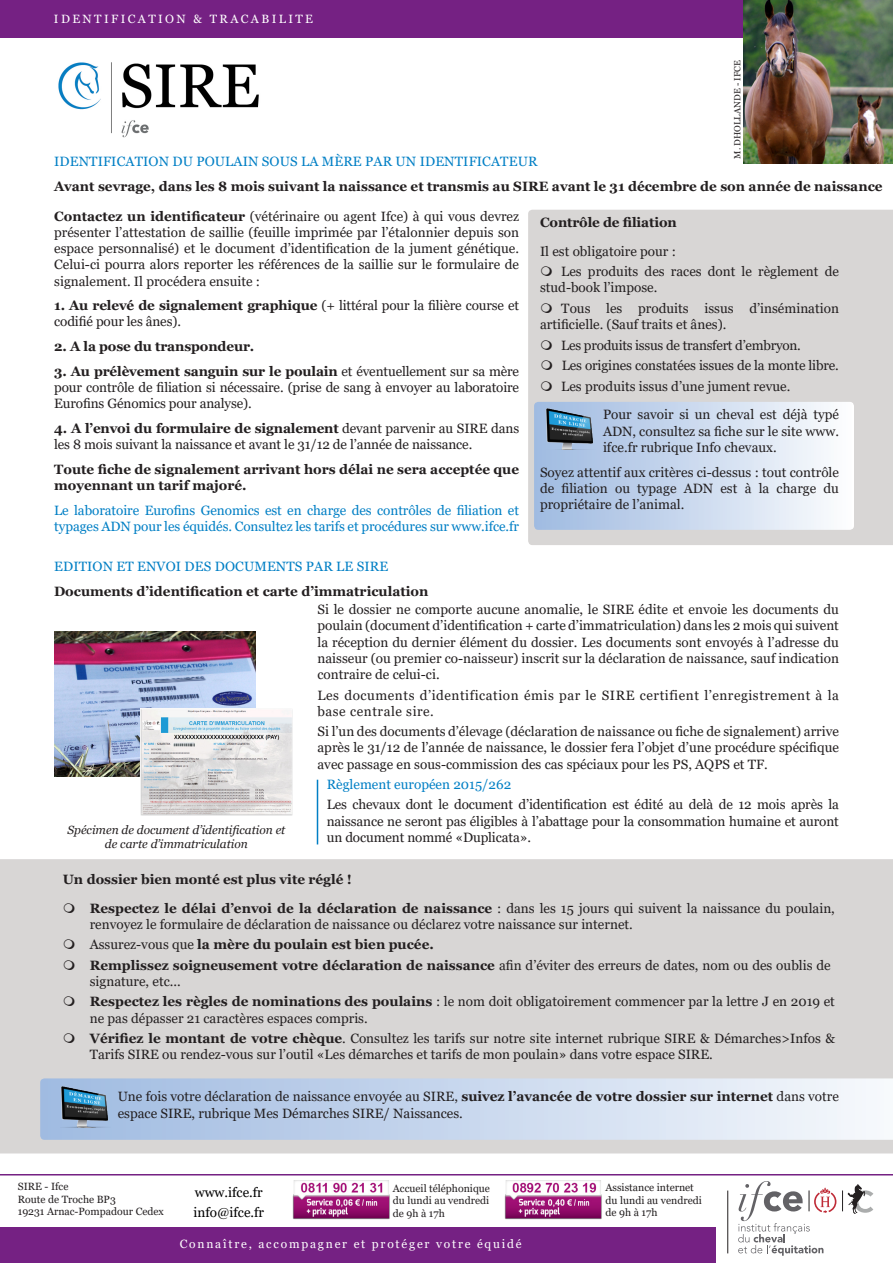
<style>
.page{position:relative;width:893px;height:1263px;background:#fff}
.page>*{position:absolute;margin:0;border:0;box-sizing:border-box;transform-origin:0 0}
.Corps_de_texte{font:13.5px/16.2px "Georgia";color:#231f20}
.Corps_de_texte_-_puc{font:13.5px/16.2px "Georgia";letter-spacing:-.01em;color:#231f20;text-align:justify}
.Corps_de_texte-2{font:700 13.5px/16.2px "Georgia";color:#231f20}
.Corps_de_texte-3{font:13.5px/16.2px "Georgia";letter-spacing:-.005em;color:#007fc5}
.Corps_de_texte-4{font:13.5px/16.2px "Georgia";letter-spacing:.04em;color:#231f20}
.Corps_de_texte-5{font:13.5px "Georgia";letter-spacing:-.02em;color:#231f20}
.Corps_de_texte_-_puc-2{font:700 13.5px "Georgia";letter-spacing:-.01em;color:#231f20}
.t1{font:13.5px/20.4px "Georgia";color:#000}
.t2{font:12px "Georgia";letter-spacing:.15em;color:#fff}
.t3{font:12px "Georgia";letter-spacing:.2em;color:#fff}
.Corps_de_texte-6{font:italic 11.85px/14.2px "Georgia";color:#231f20;text-align:center}
.t4{font:10.5px/12.6px "Georgia";color:#231f20}
.t5{font:9px "Georgia";color:#231f20}
.s1{font-weight:700}
.s2{font-weight:400}
</style>
<div class="page">
<img style="left:58px;top:62px;width:201px;height:76px">
<div style="left:0;top:0;width:893px;height:38px;background:#752183"></div>
<div style="left:0;top:1227px;width:715px;height:36px;background:#752183"></div>
<hr style="left:728px;top:1190px;width:1px;height:63px;background:#231f20">
<svg style="left:842px;top:1184px;width:31px;height:30px"></svg>
<svg style="left:738px;top:1181px;width:98px;height:75px"></svg>
<hr style="left:0;top:1174px;width:893px;height:1px;background:#752183">
<img style="left:292px;top:1180px;width:98px;height:39px">
<img style="left:505px;top:1181px;width:97px;height:39px">
<div style="left:528px;top:210px;width:365px;height:335px;background:#d8d6d5"></div>
<svg style="left:534px;top:402px;width:320px;height:128px"></svg>
<img style="left:54px;top:632px;width:202px;height:145px">
<img style="left:141px;top:708px;width:152px;height:107px">
<img style="left:546px;top:408px;width:50px;height:42px">
<img style="left:743px;top:0;width:150px;height:164px">
<hr style="left:317px;top:780px;width:1px;height:64px;background:#007fc5">
<div style="left:0;top:859px;width:893px;height:294px;background:#d8d6d5"></div>
<div style="left:54px;top:865px;width:836px;height:209px;background:#d8d6d5"></div>
<svg style="left:40px;top:1078px;width:853px;height:62px;background:#cbd9ee"></svg>
<img style="left:60px;top:1085px;width:51px;height:42px">
<svg style="left:541px;top:266px;width:11px;height:10px"></svg>
<svg style="left:541px;top:303px;width:11px;height:10px"></svg>
<svg style="left:541px;top:340px;width:11px;height:10px"></svg>
<svg style="left:542px;top:360px;width:10px;height:10px"></svg>
<svg style="left:541px;top:381px;width:11px;height:9px"></svg>
<p class="t3" style="left:54px;top:11px;width:261px">IDENTIFICATION &amp; TRACABILITE</p>
<p class="t5" style="left:732px;top:159px;width:100px;rotate:-90deg">M. DHOLLANDE - IFCE</p>
<p class="Corps_de_texte-3" style="left:54px;top:154px;width:485px">IDENTIFICATION DU POULAIN SOUS LA MÈRE PAR UN IDENTIFICATEUR</p>
<p class="Corps_de_texte-2" style="left:54px;top:178px;width:830px">Avant sevrage, dans les 8 mois suivant la naissance et transmis au SIRE avant le 31 décembre de son année de naissance</p>
<p class="Corps_de_texte" style="left:54px;top:208px;width:466px;text-align:justify"><span class="s1">Contactez un identificateur</span> (vétérinaire ou agent Ifce) à qui vous devrez présenter l’attestation de saillie (feuille imprimée par l’étalonnier depuis son espace personnalisé) et le document d’identification de la jument génétique.<br>Celui-ci pourra alors reporter les références de la saillie sur le formulaire de signalement. Il procédera ensuite :</p>
<p class="Corps_de_texte_-_puc" style="left:54px;top:298px;width:466px"><span class="s1">1. Au relevé de signalement graphique</span> (+ littéral pour la filière course et codifié pour les ânes).</p>
<p class="Corps_de_texte_-_puc-2" style="left:54px;top:338px;width:202px">2. A la pose du transpondeur.</p>
<p class="Corps_de_texte_-_puc" style="left:54px;top:363px;width:466px"><span class="s1">3. Au prélèvement sanguin sur le poulain</span> et éventuellement sur sa mère pour contrôle de filiation si nécessaire. (prise de sang à envoyer au laboratoire Eurofins Génomics pour analyse).</p>
<p class="Corps_de_texte_-_puc" style="left:54px;top:420px;width:466px"><span class="s1">4. A l’envoi du formulaire de signalement</span> devant parvenir au SIRE dans les 8 mois suivant la naissance et avant le 31/12 de l’année de naissance.</p>
<p class="Corps_de_texte-2" style="left:54px;top:461px;width:466px">Toute fiche de signalement arrivant hors délai ne sera acceptée que moyennant un tarif majoré.</p>
<p class="Corps_de_texte-3" style="left:54px;top:502px;width:466px">Le laboratoire Eurofins Genomics est en charge des contrôles de filiation et typages ADN pour les équidés. Consultez les tarifs et procédures sur www.ifce.fr</p>
<p class="Corps_de_texte-3" style="left:54px;top:559px;width:336px">EDITION ET ENVOI DES DOCUMENTS PAR LE SIRE</p>
<p class="Corps_de_texte-2" style="left:54px;top:583px;width:376px">Documents d’identification et carte d’immatriculation</p>
<p class="Corps_de_texte-2" style="left:540px;top:214px;width:138px">Contrôle de filiation</p>
<p class="Corps_de_texte" style="left:540px;top:243px;width:137px">Il est obligatoire pour :</p>
<p class="Corps_de_texte" style="left:540px;top:264px;width:300px;text-indent:21px">Les produits des races dont le règlement de stud-book l’impose.</p>
<p class="Corps_de_texte" style="left:540px;top:300px;width:300px;text-indent:21px">Tous les produits issus d’insémination artificielle. (Sauf traits et ânes).</p>
<p class="Corps_de_texte-5" style="left:561px;top:337px;width:241px">Les produits issus de transfert d’embryon.</p>
<p class="Corps_de_texte" style="left:562px;top:358px;width:278px">Les origines constatées issues de la monte libre.</p>
<p class="Corps_de_texte" style="left:561px;top:378px;width:230px">Les produits issus d’une jument revue.</p>
<p class="Corps_de_texte" style="left:603px;top:407px;width:237px;text-align:justify">Pour savoir si un cheval est déjà typé ADN, consultez sa fiche sur le site www. ifce.fr rubrique Info chevaux.</p>
<p class="Corps_de_texte_-_puc" style="left:540px;top:464px;width:300px">Soyez attentif aux critères ci-dessus : tout contrôle de filiation ou typage ADN est à la charge du propriétaire de l’animal.</p>
<p class="Corps_de_texte-6" style="left:67px;top:823px;width:219px">Spécimen de document d’identification et de carte d’immatriculation</p>
<p class="Corps_de_texte" style="left:317px;top:602px;width:523px;text-align:justify">Si le dossier ne comporte aucune anomalie, le SIRE édite et envoie les documents du poulain (document d’identification + carte d’immatriculation) dans les 2 mois qui suivent la réception du dernier élément du dossier. Les documents sont envoyés à l’adresse du naisseur (ou premier co-naisseur) inscrit sur la déclaration de naissance, sauf indication contraire de celui-ci.</p>
<p class="Corps_de_texte-4" style="left:317px;top:687px;width:523px">Les documents d’identification émis par le SIRE certifient l’enregistrement à la base centrale sire.</p>
<p class="Corps_de_texte" style="left:317px;top:724px;width:523px;text-align:justify">Si l’un des documents d’élevage (déclaration de naissance ou fiche de signalement) arrive après le 31/12 de l’année de naissance, le dossier fera l’objet d’une procédure spécifique avec passage en sous-commission des cas spéciaux pour les PS, AQPS et TF.</p>
<p class="Corps_de_texte-3" style="left:327px;top:776px;width:186px">Règlement européen 2015/262</p>
<p class="Corps_de_texte" style="left:327px;top:797px;width:514px;text-align:justify">Les chevaux dont le document d’identification est édité au delà de 12 mois après la naissance ne seront pas éligibles à l’abattage pour la consommation humaine et auront un document nommé «Duplicata».</p>
<p class="Corps_de_texte-2" style="left:63px;top:871px;width:291px">Un dossier bien monté est plus vite réglé !</p>
<p class="Corps_de_texte" style="left:90px;top:900px;width:747px"><span class="s1">Respectez le délai d’envoi de la déclaration de naissance</span> : dans les 15 jours qui suivent la naissance du poulain, renvoyez le formulaire de déclaration de naissance ou déclarez votre naissance sur internet.</p>
<p class="Corps_de_texte-2" style="left:90px;top:936px;width:346px"><span class="s2">Assurez-vous que</span> la mère du poulain est bien pucée.</p>
<p class="Corps_de_texte" style="left:90px;top:957px;width:742px"><span class="s1">Remplissez soigneusement votre déclaration de naissance</span> afin d’éviter des erreurs de dates, nom ou des oublis de signature, etc...</p>
<p class="Corps_de_texte" style="left:90px;top:994px;width:747px"><span class="s1">Respectez les règles de nominations des poulains</span> : le nom doit obligatoirement commencer par la lettre J en 2019 et ne pas dépasser 21 caractères espaces compris.</p>
<p class="Corps_de_texte" style="left:90px;top:1031px;width:747px"><span class="s1">Vérifiez le montant de votre chèque</span>. Consultez les tarifs sur notre site internet rubrique SIRE &amp; Démarches&gt;Infos &amp;<br>Tarifs SIRE ou rendez-vous sur l’outil «Les démarches et tarifs de mon poulain» dans votre espace SIRE.</p>
<p class="Corps_de_texte" style="left:118px;top:1089px;width:723px">Une fois votre déclaration de naissance envoyée au SIRE, <span class="s1">suivez l’avancée de votre dossier sur internet</span> dans votre espace SIRE, rubrique Mes Démarches SIRE/ Naissances.</p>
<p class="t4" style="left:18px;top:1180px;width:148px">SIRE - Ifce<br>Route de Troche BP3<br>19231 Arnac-Pompadour Cedex</p>
<p class="t1" style="left:193px;top:1182px;width:72px">www.ifce.fr info@ifce.fr</p>
<p class="t4" style="left:393px;top:1182px;width:99px;text-align:justify">Accueil téléphonique du lundi au vendredi de 9h à 17h</p>
<p class="t4" style="left:605px;top:1181px;width:98px">Assistance internet du lundi au vendredi de 9h à 17h</p>
<p class="t2" style="left:180px;top:1237px;width:343px">Connaître, accompagner et protéger votre équidé</p>
</div>
